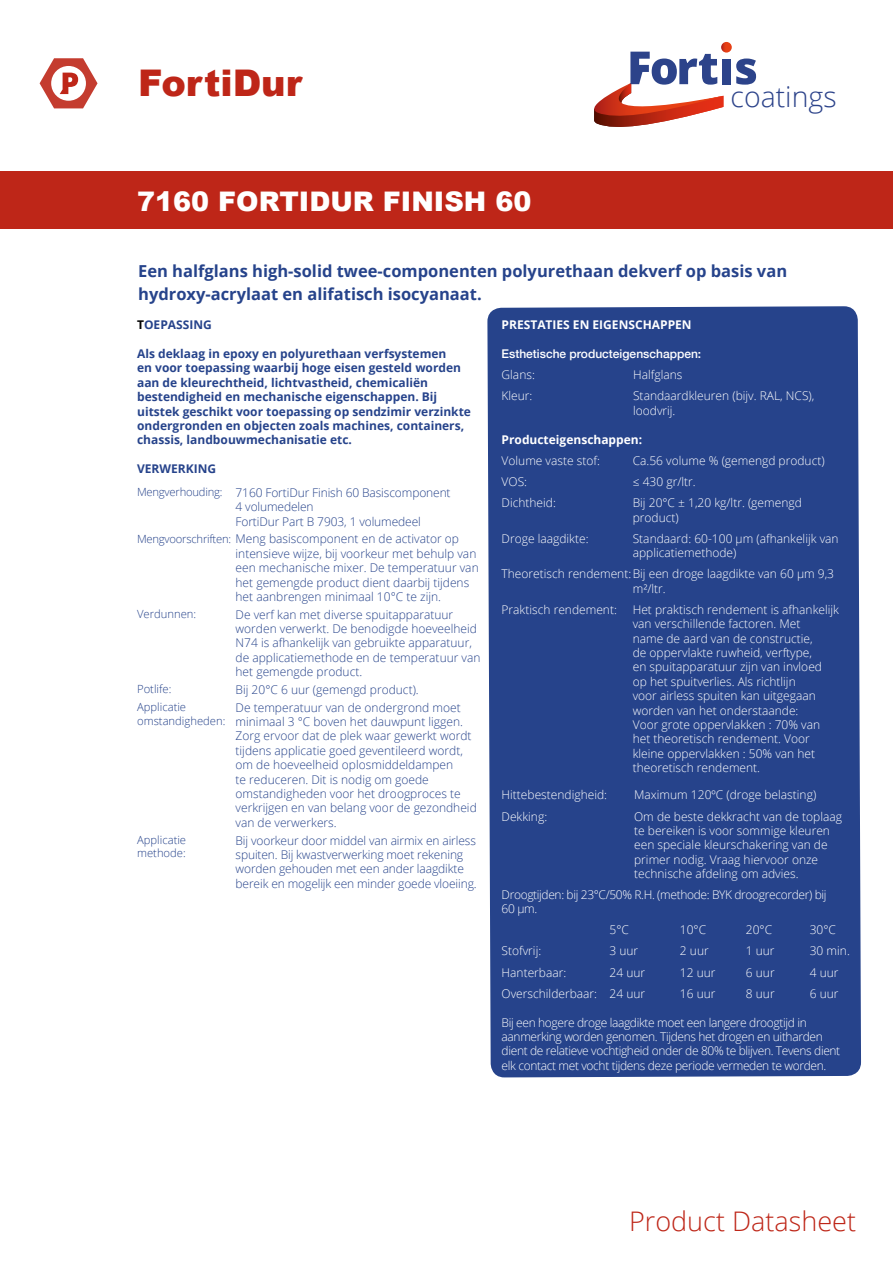
<style>
.page{position:relative;width:893px;height:1263px;background:#fff}
.page>*{position:absolute;margin:0;border:0;box-sizing:border-box;transform-origin:0 0}
.t1{font:900 36.75px "Arial";color:#be2618}
.t2{font:300 28.5px "Open Sans";color:#2c438a}
.t3{font:900 27px "Arial";color:#fff}
.t4{font:300 27px "Open Sans";color:#be2618}
.t5{font:700 16.5px/23.1px "Open Sans";color:#26438b}
.t6{font:300 12px/14.4px "Open Sans";color:#fff}
.t7{font:300 12px/14.4px "Open Sans";color:#26438b}
.t8{font:700 12px/14.4px "Open Sans";color:#26438b}
.t9{font:300 12px/14.4px "Open Sans";letter-spacing:-.03em;color:#fff}
.t10{font:700 12px "Open Sans";color:#fff}
.t11{font:500 12px "Helvetica Neue";color:#fff}
.t12{font:300 11.25px/13.5px "Open Sans";color:#26438b}
.s1{color:#000}
.s2{font-weight:700}
.s3{font-size:11.25px}
</style>
<div class="page">
<div style="left:0;top:171px;width:893px;height:58px;background:#be2618"></div>
<svg style="left:594px;top:42px;width:162px;height:85px"></svg>
<svg style="left:40px;top:58px;width:58px;height:50px"></svg>
<div style="left:487px;top:306px;width:374px;height:771px;background:#26438b"></div>
<h1 class="t1" style="left:138px;top:57px;width:165px">FortiDur</h1>
<h3 class="t3" style="left:137px;top:182px;width:396px">7160 FORTIDUR FINISH 60</h3>
<h2 class="t2" style="left:730px;top:78px;width:108px">coatings</h2>
<h3 class="t5" style="left:138px;top:259px;width:650px">Een halfglans high-solid twee-componenten polyurethaan dekverf op basis van hydroxy-acrylaat en alifatisch isocyanaat.</h3>
<p class="t8" style="left:137px;top:317px;width:76px"><span class="s1">T</span>OEPASSING</p>
<p class="t8" style="left:137px;top:346px;width:335px">Als deklaag in epoxy en polyurethaan verfsystemen<br>en voor toepassing waarbij hoge eisen gesteld worden aan de kleurechtheid, lichtvastheid, chemicaliën bestendigheid en mechanische eigenschappen. Bij uitstek geschikt voor toepassing op sendzimir verzinkte ondergronden en objecten zoals machines, containers, chassis, landbouwmechanisatie etc.</p>
<p class="t7" style="left:137px;top:457px;width:315px;line-height:23.7px"><span class="s2">VERWERKING<br></span><span class="s3">Mengverhouding:</span> 7160 FortiDur Finish 60 Basiscomponent</p>
<p class="t7" style="left:236px;top:499px;width:187px">4 volumedelen<br>FortiDur Part B 7903, 1 volumedeel</p>
<p class="t7" style="left:236px;top:531px;width:245px;text-indent:-98px"><span class="s3">Mengvoorschriften:</span> Meng basiscomponent en de activator op intensieve wijze, bij voorkeur met behulp van een mechanische mixer. De temperatuur van het gemengde product dient daarbij tijdens het aanbrengen minimaal 10°C te zijn.</p>
<p class="t12" style="left:137px;top:607px;width:61px">Verdunnen:</p>
<p class="t7" style="left:236px;top:607px;width:246px">De verf kan met diverse spuitapparatuur worden verwerkt. De benodigde hoeveelheid N74 is afhankelijk van gebruikte apparatuur, de applicatiemethode en de temperatuur van het gemengde product.</p>
<p class="t12" style="left:137px;top:682px;width:36px">Potlife:</p>
<p class="t7" style="left:236px;top:682px;width:185px">Bij 20°C 6 uur (gemengd product).</p>
<p class="t12" style="left:137px;top:700px;width:90px">Applicatie omstandigheden:</p>
<p class="t7" style="left:236px;top:700px;width:243px">De temperatuur van de ondergrond moet minimaal 3 °C boven het dauwpunt liggen.<br>Zorg ervoor dat de plek waar gewerkt wordt tijdens applicatie goed geventileerd wordt, om de hoeveelheid oplosmiddeldampen<br>te reduceren. Dit is nodig om goede omstandigheden voor het droogproces te verkrijgen en van belang voor de gezondheid van de verwerkers.</p>
<p class="t12" style="left:137px;top:833px;width:51px">Applicatie methode:</p>
<p class="t7" style="left:236px;top:833px;width:243px">Bij voorkeur door middel van airmix en airless spuiten. Bij kwastverwerking moet rekening worden gehouden met een ander laagdikte bereik en mogelijk een minder goede vloeiing.</p>
<p class="t10" style="left:502px;top:316px;width:192px">PRESTATIES EN EIGENSCHAPPEN</p>
<p class="t11" style="left:502px;top:344px;width:201px">Esthetische producteigenschappen:</p>
<p class="t6" style="left:502px;top:367px;width:35px">Glans:</p>
<p class="t6" style="left:633px;top:367px;width:51px">Halfglans</p>
<p class="t6" style="left:502px;top:388px;width:32px">Kleur:</p>
<p class="t6" style="left:633px;top:388px;width:183px">Standaardkleuren (bijv. RAL, NCS), loodvrij.</p>
<p class="t10" style="left:502px;top:431px;width:142px">Producteigenschappen:</p>
<p class="t6" style="left:502px;top:453px;width:100px">Volume vaste stof:</p>
<p class="t6" style="left:633px;top:453px;width:193px">Ca.56 volume % (gemengd product)</p>
<p class="t6" style="left:502px;top:474px;width:27px">VOS:</p>
<p class="t6" style="left:633px;top:474px;width:64px">≤ 430 gr/ltr.</p>
<p class="t6" style="left:502px;top:495px;width:56px">Dichtheid:</p>
<p class="t6" style="left:633px;top:495px;width:171px">Bij 20°C ± 1,20 kg/ltr. (gemengd product)</p>
<p class="t6" style="left:502px;top:531px;width:88px">Droge laagdikte:</p>
<p class="t6" style="left:633px;top:531px;width:207px">Standaard: 60-100 μm (afhankelijk van applicatiemethode)</p>
<p class="t6" style="left:633px;top:566px;width:203px;text-indent:-131px">Theoretisch rendement:Bij een droge laagdikte van 60 μm 9,3 m²/ltr.</p>
<p class="t6" style="left:502px;top:602px;width:117px">Praktisch rendement:</p>
<p class="t6" style="left:633px;top:602px;width:208px">Het praktisch rendement is afhankelijk van verschillende factoren. Met<br>name de aard van de constructie,<br>de oppervlakte ruwheid, verftype,<br>en spuitapparatuur zijn van invloed op het spuitverlies. Als richtlijn<br>voor airless spuiten kan uitgegaan worden van het onderstaande:<br>Voor grote oppervlakken : 70% van het theoretisch rendement. Voor kleine oppervlakken : 50% van het theoretisch rendement.</p>
<p class="t6" style="left:502px;top:784px;width:107px;line-height:21.1px">Hittebestendigheid:<br>Dekking:</p>
<p class="t6" style="left:634px;top:787px;width:184px">Maximum 120ºC (droge belasting)</p>
<p class="t6" style="left:634px;top:809px;width:209px">Om de beste dekkracht van de toplaag te bereiken is voor sommige kleuren een speciale kleurschakering van de primer nodig. Vraag hiervoor onze technische afdeling om advies.</p>
<p class="t9" style="left:502px;top:887px;width:326px">Droogtijden: bij 23°C/50% R.H. (methode: BYK droogrecorder) bij<br>60 µm.</p>
<p class="t6" style="left:609px;top:922px;width:21px">5°C</p>
<p class="t6" style="left:680px;top:922px;width:28px">10°C</p>
<p class="t6" style="left:746px;top:922px;width:28px">20°C</p>
<p class="t6" style="left:810px;top:922px;width:28px">30°C</p>
<p class="t6" style="left:502px;top:943px;width:41px">Stofvrij:</p>
<p class="t6" style="left:609px;top:943px;width:30px">3 uur</p>
<p class="t6" style="left:680px;top:943px;width:30px">2 uur</p>
<p class="t6" style="left:746px;top:943px;width:30px">1 uur</p>
<p class="t6" style="left:810px;top:943px;width:42px">30 min.</p>
<p class="t6" style="left:502px;top:965px;width:66px">Hanterbaar:</p>
<p class="t6" style="left:609px;top:965px;width:37px">24 uur</p>
<p class="t6" style="left:680px;top:965px;width:37px">12 uur</p>
<p class="t6" style="left:746px;top:965px;width:30px">6 uur</p>
<p class="t6" style="left:810px;top:965px;width:30px">4 uur</p>
<p class="t6" style="left:502px;top:986px;width:145px">Overschilderbaar: 24 uur</p>
<p class="t6" style="left:680px;top:986px;width:37px">16 uur</p>
<p class="t6" style="left:746px;top:986px;width:30px">8 uur</p>
<p class="t6" style="left:810px;top:986px;width:30px">6 uur</p>
<p class="t9" style="left:502px;top:1015px;width:340px">Bij een hogere droge laagdikte moet een langere droogtijd in aanmerking worden genomen. Tijdens het drogen en uitharden dient de relatieve vochtigheid onder de 80% te blijven. Tevens dient elk contact met vocht tijdens deze periode vermeden te worden.</p>
<h3 class="t4" style="left:629px;top:1203px;width:228px">Product Datasheet</h3>
</div>
